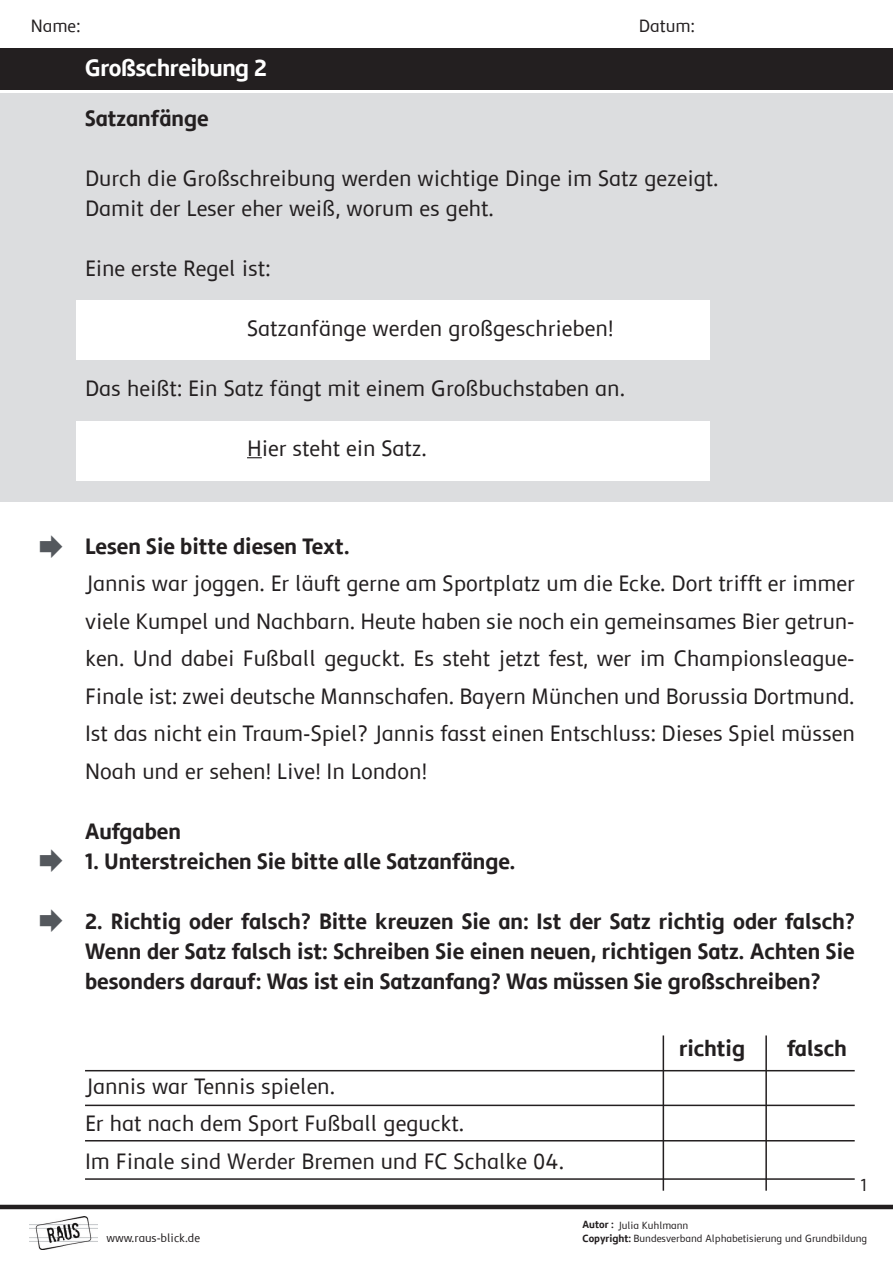
<style>
.page{position:relative;width:893px;height:1263px;background:#fff}
.page>*{position:absolute;margin:0;border:0;box-sizing:border-box;transform-origin:0 0}
.t1{font:700 24px "Semikolon Plus";letter-spacing:-.015em;color:#fff}
.t2{font:22.5px/37.5px "Semikolon Plus";color:#231f20}
.t3{font:700 22.5px/30px "Semikolon Plus";color:#231f20;text-align:justify}
.t4{font:18px "Semikolon Plus";color:#231f20}
.t5{font:12px "Semikolon Plus";color:#231f20}
.t6{font:10.5px "Semikolon Plus";color:#231f20}
.s1{font-weight:700}
</style>
<div class="page">
<img style="left:30px;top:1216px;width:67px;height:33px">
<hr style="left:0;top:1205px;width:893px;height:4px;background:#231f20">
<div style="left:0;top:48px;width:893px;height:41px;background:#231f20"></div>
<div style="left:0;top:93px;width:893px;height:409px;background:#dcdddf"></div>
<div style="left:77px;top:421px;width:633px;height:60px;background:#fff"></div>
<div style="left:77px;top:300px;width:633px;height:60px;background:#fff"></div>
<svg style="left:247px;top:457px;width:15px;height:1px"></svg>
<hr style="left:85px;top:1140px;width:770px;height:1px;background:#231f20">
<hr style="left:85px;top:1070px;width:770px;height:1px;background:#231f20">
<hr style="left:85px;top:1104px;width:770px;height:2px;background:#231f20">
<hr style="left:85px;top:1178px;width:770px;height:2px;background:#231f20">
<hr style="left:663px;top:1035px;width:1px;height:156px;background:#231f20">
<hr style="left:765px;top:1035px;width:2px;height:156px;background:#231f20">
<p class="t4" style="left:31px;top:16px;width:51px">Name:</p>
<p class="t4" style="left:639px;top:16px;width:57px">Datum:</p>
<p class="t1" style="left:85px;top:55px;width:184px">Großschreibung 2</p>
<p class="t3" style="left:85px;top:103px;width:125px">Satzanfänge</p>
<p class="t2" style="left:85px;top:164px;width:635px;line-height:30px">Durch die Großschreibung werden wichtige Dinge im Satz gezeigt.<br>Damit der Leser eher weiß, worum es geht.</p>
<p class="t2" style="left:85px;top:250px;width:187px">Eine erste Regel ist:</p>
<p class="t2" style="left:247px;top:310px;width:368px">Satzanfänge werden großgeschrieben!</p>
<p class="t2" style="left:85px;top:370px;width:541px">Das heißt: Ein Satz fängt mit einem Großbuchstaben an.</p>
<p class="t2" style="left:247px;top:430px;width:181px">Hier steht ein Satz.</p>
<p class="t3" style="left:85px;top:531px;width:266px">Lesen Sie bitte diesen Text.</p>
<p class="t2" style="left:85px;top:565px;width:771px;text-align:justify">Jannis war joggen. Er läuft gerne am Sportplatz um die Ecke. Dort trifft er immer viele Kumpel und Nachbarn. Heute haben sie noch ein gemeinsames Bier getrun&shy;ken. Und dabei Fußball geguckt. Es steht jetzt fest, wer im Championsleague-Finale ist: zwei deutsche Mannschafen. Bayern München und Borussia Dortmund.<br>Ist das nicht ein Traum-Spiel? Jannis fasst einen Entschluss: Dieses Spiel müssen Noah und er sehen! Live! In London!</p>
<p class="t3" style="left:85px;top:816px;width:97px">Aufgaben</p>
<p class="t3" style="left:85px;top:846px;width:432px">1. Unterstreichen Sie bitte alle Satzanfänge.</p>
<p class="t3" style="left:85px;top:906px;width:771px">2. Richtig oder falsch? Bitte kreuzen Sie an: Ist der Satz richtig oder falsch?<br>Wenn der Satz falsch ist: Schreiben Sie einen neuen, richtigen Satz. Achten Sie besonders darauf: Was ist ein Satzanfang? Was müssen Sie großschreiben?</p>
<p class="t2" style="left:85px;top:1068px;width:481px">Jannis war Tennis spielen.<br>Er hat nach dem Sport Fußball geguckt.<br>Im Finale sind Werder Bremen und FC Schalke 04.</p>
<p class="t3" style="left:679px;top:1033px;width:67px">richtig</p>
<p class="t3" style="left:787px;top:1033px;width:61px">falsch</p>
<p class="t6" style="left:583px;top:1219px;width:107px"><span class="s1">Autor :</span> Julia Kuhlmann</p>
<p class="t4" style="left:860px;top:1175px;width:9px">1</p>
<p class="t5" style="left:107px;top:1231px;width:95px">www.raus-blick.de</p>
<p class="t6" style="left:583px;top:1232px;width:286px"><span class="s1">Copyright:</span> Bundesverband Alphabetisierung und Grundbildung</p>
</div>
